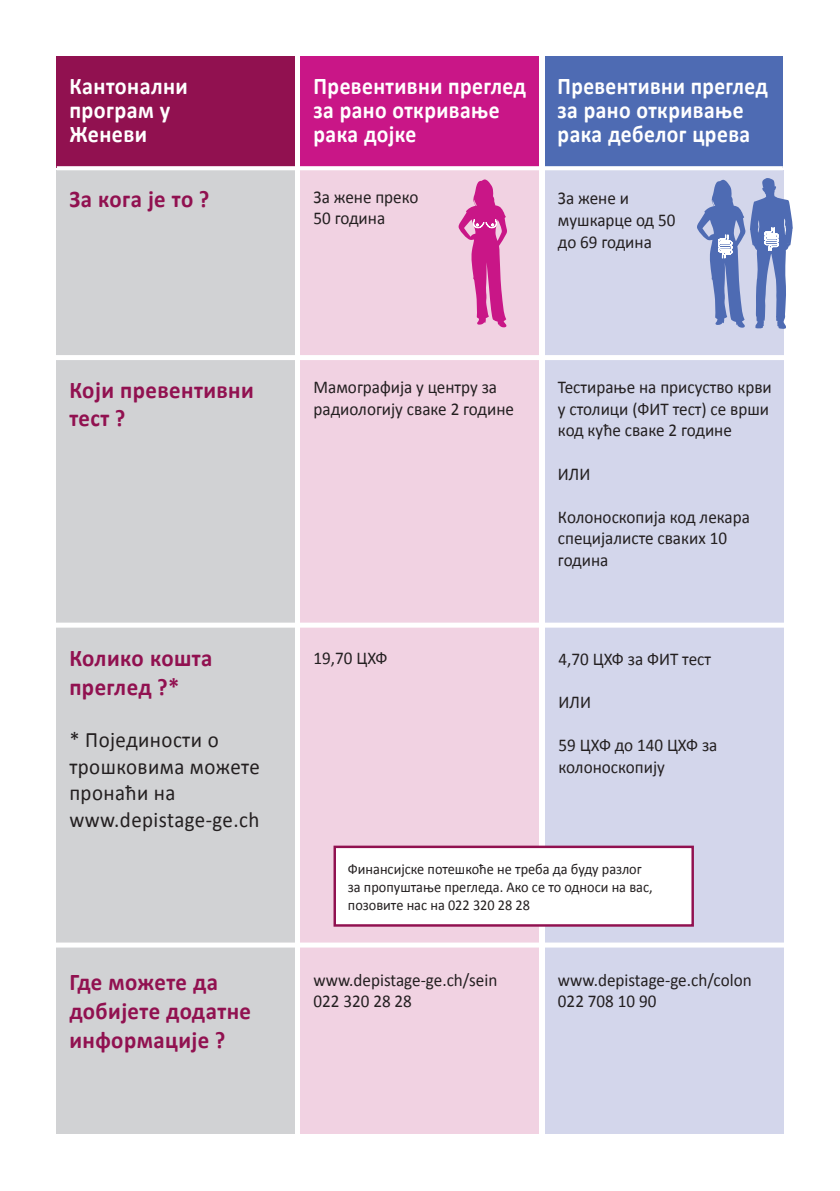
<style>
.page{position:relative;width:840px;height:1191px;background:#fff}
.page>*{position:absolute;margin:0;border:0;box-sizing:border-box;transform-origin:0 0}
.t1{font:700 24px/28.8px "Calibri";letter-spacing:.02em;color:#911150;scale:.95 1}
.t2{font:700 24px/24px "Calibri";letter-spacing:.02em;color:#fff;scale:.89 1}
.t3{font:700 24px/24px "Calibri";letter-spacing:.02em;color:#fff;scale:.9 1}
.t4{font:700 24px/24px "Calibri";letter-spacing:.02em;color:#fff;scale:.92 1}
.t5{font:22px/26.4px "Calibri";letter-spacing:.02em;color:#231f20;scale:.95 1}
.t6{font:18px/21.6px "Calibri";color:#231f20;scale:.95 1}
.t7{font:15px/18px "Calibri";color:#231f20;scale:.95 1}
</style>
<div class="page">
<div style="left:544px;top:170px;width:238px;height:964px;background:#d3d6eb"></div>
<div style="left:300px;top:170px;width:239px;height:964px;background:#f1d2e2"></div>
<div style="left:57px;top:170px;width:238px;height:964px;background:#d1d2d4"></div>
<div style="left:300px;top:57px;width:239px;height:111px;background:#c91687"></div>
<div style="left:57px;top:57px;width:238px;height:111px;background:#911150"></div>
<div style="left:544px;top:57px;width:238px;height:111px;background:#4e6bb3"></div>
<svg style="left:458px;top:179px;width:49px;height:149px"></svg>
<svg style="left:697px;top:178px;width:95px;height:151px"></svg>
<svg style="left:57px;top:166px;width:725px;height:2px"></svg>
<div style="left:43px;top:355px;width:749px;height:5px;background:#fff"></div>
<div style="left:43px;top:622px;width:749px;height:5px;background:#fff"></div>
<div style="left:43px;top:942px;width:749px;height:5px;background:#fff"></div>
<div style="left:333px;top:845px;width:360px;height:81px;background:#fff;border:2px solid #911150"></div>
<h1 class="t4" style="left:69px;top:73px;width:130px">Кантонални програм у<br>Женеви</h1>
<h1 class="t1" style="left:69px;top:184px;width:149px">За кога је то ?</h1>
<h1 class="t1" style="left:69px;top:374px;width:196px">Који превентивни тест ?</h1>
<h1 class="t1" style="left:69px;top:642px;width:152px">Колико кошта преглед ?*</h1>
<p class="t5" style="left:69px;top:726px;width:202px">* Појединости о трошковима можете пронаћи на www.depistage-ge.ch</p>
<h1 class="t1" style="left:69px;top:967px;width:193px">Где можете да добијете додатне информације ?</h1>
<h1 class="t3" style="left:313px;top:73px;width:237px">Превентивни преглед за рано откривање рака дојке</h1>
<h1 class="t2" style="left:557px;top:73px;width:237px">Превентивни преглед за рано откривање рака дебелог црева</h1>
<p class="t6" style="left:313px;top:185px;width:112px">За жене преко<br>50 година</p>
<p class="t6" style="left:557px;top:187px;width:125px">За жене и мушкарце од 50 до 69 година</p>
<p class="t6" style="left:313px;top:376px;width:212px">Мамографија у центру за радиологију сваке 2 године</p>
<p class="t6" style="left:313px;top:646px;width:79px">19,70 ЦХФ</p>
<p class="t6" style="left:557px;top:376px;width:226px">Тестирање на присуство крви у столици (ФИТ тест) се врши код куће сваке 2 године</p>
<p class="t6" style="left:557px;top:462px;width:36px">ИЛИ</p>
<p class="t6" style="left:557px;top:505px;width:203px">Колоноскопија код лекара специјалисте сваких 10 година</p>
<p class="t6" style="left:558px;top:647px;width:162px">4,70 ЦХФ за ФИТ тест</p>
<p class="t6" style="left:558px;top:691px;width:36px">ИЛИ</p>
<p class="t6" style="left:558px;top:734px;width:169px">59 ЦХФ до 140 ЦХФ за колоноскопију</p>
<p class="t7" style="left:348px;top:859px;width:322px">Финансијске потешкоће не треба да буду разлог за пропуштање прегледа. Ако се то односи на вас, позовите нас на 022 320 28 28</p>
<p class="t6" style="left:313px;top:968px;width:195px">www.depistage-ge.ch/sein<br>022 320 28 28</p>
<p class="t6" style="left:557px;top:968px;width:205px">www.depistage-ge.ch/colon<br>022 708 10 90</p>
</div>
